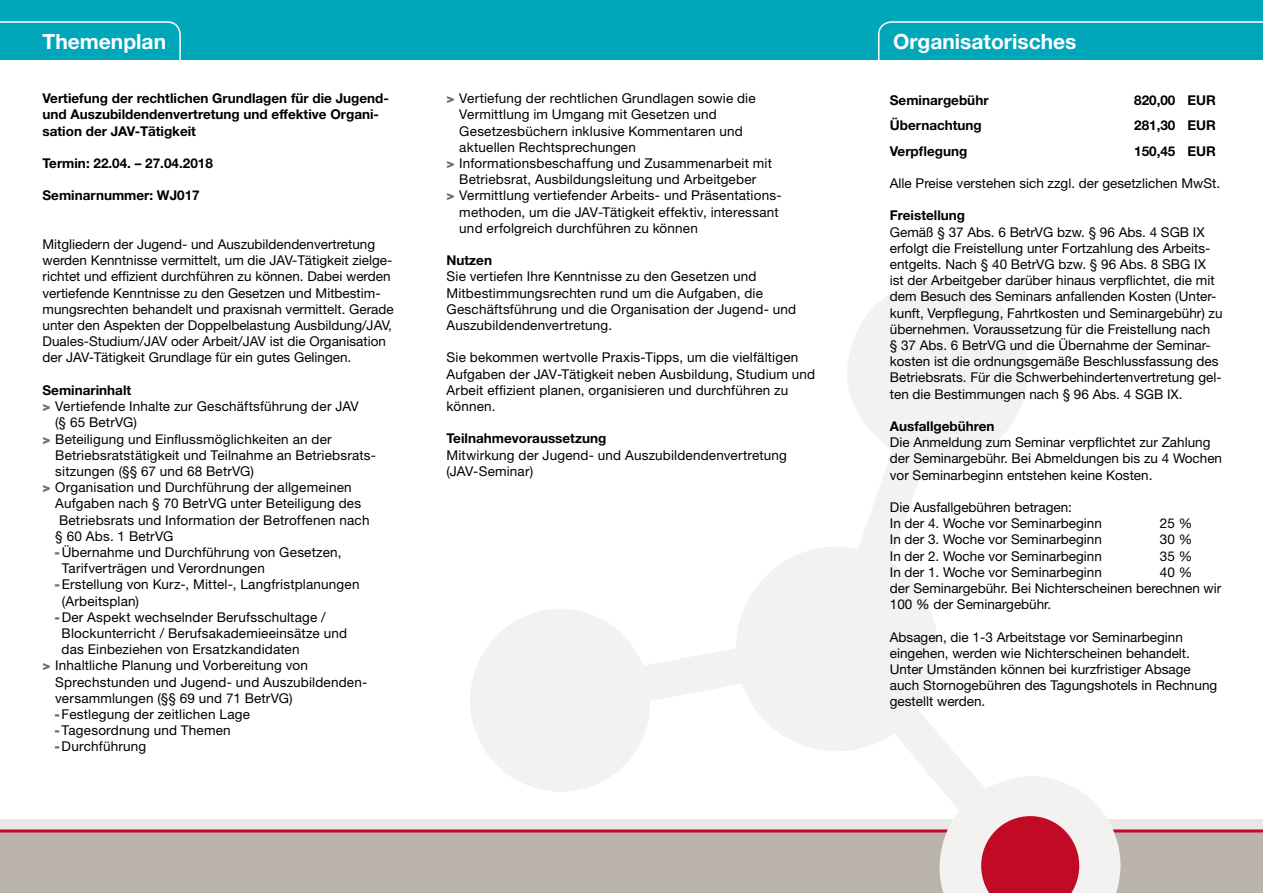
<style>
.page{position:relative;width:1263px;height:893px;background:#fff}
.page>*{position:absolute;margin:0;border:0;box-sizing:border-box;transform-origin:0 0}
.t1{font:700 21px "Helvetica Neue LT Std";color:#fff}
.t2{font:13.5px/16.2px "Helvetica Neue LT Std";color:#000}
.t3{font:700 13.5px/16.2px "Helvetica Neue LT Std";color:#000}
.s1{font-weight:900;color:#706f6f}
</style>
<div class="page">
<div style="left:0;top:0;width:1263px;height:60px;background:#00a6ba"></div>
<svg style="left:0;top:21px;width:181px;height:39px"></svg>
<svg style="left:878px;top:21px;width:385px;height:39px"></svg>
<div style="left:0;top:825px;width:1263px;height:68px;background:#bab4ad"></div>
<div style="left:0;top:819px;width:1263px;height:11px;background:#eae8e6"></div>
<hr style="left:0;top:829px;width:1263px;height:3px;background:#c10a25">
<svg style="left:467px;top:280px;width:656px;height:613px"></svg>
<svg style="left:722px;top:533px;width:229px;height:232px;fill:#f4f2f1"></svg>
<svg style="left:981px;top:816px;width:98px;height:77px;background:#c92e45"></svg>
<h1 class="t1" style="left:43px;top:29px;width:125px">Themenplan</h1>
<h1 class="t1" style="left:893px;top:29px;width:185px">Organisatorisches</h1>
<p class="t3" style="left:43px;top:90px;width:348px">Vertiefung der rechtlichen Grundlagen für die Jugend&shy;und Auszubildendenvertretung und effektive Organi&shy;sation der JAV-Tätigkeit</p>
<p class="t3" style="left:43px;top:155px;width:172px">Termin: 22.04. – 27.04.2018</p>
<p class="t3" style="left:43px;top:187px;width:159px">Seminarnummer: WJ017</p>
<p class="t2" style="left:43px;top:236px;width:353px">Mitgliedern der Jugend- und Auszubildendenvertretung werden Kenntnisse vermittelt, um die JAV-Tätigkeit zielge&shy;richtet und effizient durchführen zu können. Dabei werden vertiefende Kenntnisse zu den Gesetzen und Mitbestim&shy;mungsrechten behandelt und praxisnah vermittelt. Gerade unter den Aspekten der Doppelbelastung Ausbildung/JAV, Duales-Studium/JAV oder Arbeit/JAV ist die Organisation der JAV-Tätigkeit Grundlage für ein gutes Gelingen.</p>
<p class="t3" style="left:43px;top:382px;width:90px">Seminarinhalt</p>
<p class="t2" style="left:43px;top:398px;width:318px"><span class="s1">&gt;</span> Vertiefende Inhalte zur Geschäftsführung der JAV</p>
<p class="t2" style="left:55px;top:414px;width:83px">(§ 65 BetrVG)</p>
<p class="t2" style="left:43px;top:430px;width:291px"><span class="s1">&gt;</span> Beteiligung und Einflussmöglichkeiten an der</p>
<p class="t2" style="left:55px;top:447px;width:322px">Betriebsratstätigkeit und Teilnahme an Betriebsrats-</p>
<p class="t2" style="left:55px;top:463px;width:200px">sitzungen (§§ 67 und 68 BetrVG)</p>
<p class="t2" style="left:43px;top:479px;width:311px"><span class="s1">&gt;</span> Organisation und Durchführung der allgemeinen</p>
<p class="t2" style="left:55px;top:495px;width:307px">Aufgaben nach § 70 BetrVG unter Beteiligung des</p>
<p class="t2" style="left:59px;top:511px;width:312px">Betriebsrats und Information der Betroffenen nach</p>
<p class="t2" style="left:55px;top:528px;width:120px">§ 60 Abs. 1 BetrVG</p>
<p class="t2" style="left:54px;top:544px;width:289px"><span class="s1">-</span>Übernahme und Durchführung von Gesetzen,</p>
<p class="t2" style="left:62px;top:560px;width:205px">Tarifverträgen und Verordnungen</p>
<p class="t2" style="left:54px;top:576px;width:307px"><span class="s1">-</span>Erstellung von Kurz-, Mittel-, Langfristplanungen</p>
<p class="t2" style="left:62px;top:592px;width:79px">(Arbeitsplan)</p>
<p class="t2" style="left:54px;top:609px;width:273px"><span class="s1">-</span>Der Aspekt wechselnder Berufsschultage /</p>
<p class="t2" style="left:62px;top:625px;width:287px">Blockunterricht / Berufsakademieeinsätze und</p>
<p class="t2" style="left:62px;top:641px;width:239px">das Einbeziehen von Ersatzkandidaten</p>
<p class="t2" style="left:43px;top:657px;width:267px"><span class="s1">&gt;</span> Inhaltliche Planung und Vorbereitung von</p>
<p class="t2" style="left:55px;top:673px;width:314px">Sprechstunden und Jugend- und Auszubildenden-</p>
<p class="t2" style="left:55px;top:690px;width:239px">versammlungen (§§ 69 und 71 BetrVG)</p>
<p class="t2" style="left:54px;top:706px;width:197px"><span class="s1">-</span>Festlegung der zeitlichen Lage</p>
<p class="t2" style="left:54px;top:722px;width:178px"><span class="s1">-</span>Tagesordnung und Themen</p>
<p class="t2" style="left:54px;top:738px;width:93px"><span class="s1">-</span>Durchführung</p>
<p class="t2" style="left:446px;top:90px;width:311px"><span class="s1">&gt;</span> Vertiefung der rechtlichen Grundlagen sowie die</p>
<p class="t2" style="left:459px;top:106px;width:259px">Vermittlung im Umgang mit Gesetzen und</p>
<p class="t2" style="left:459px;top:123px;width:285px">Gesetzesbüchern inklusive Kommentaren und</p>
<p class="t2" style="left:459px;top:139px;width:178px">aktuellen Rechtsprechungen</p>
<p class="t2" style="left:446px;top:155px;width:327px"><span class="s1">&gt;</span> Informationsbeschaffung und Zusammenarbeit mit</p>
<p class="t2" style="left:459px;top:171px;width:299px">Betriebsrat, Ausbildungsleitung und Arbeitgeber</p>
<p class="t2" style="left:446px;top:187px;width:337px"><span class="s1">&gt;</span> Vermittlung vertiefender Arbeits- und Präsentations-</p>
<p class="t2" style="left:459px;top:204px;width:321px">methoden, um die JAV-Tätigkeit effektiv, interessant</p>
<p class="t2" style="left:459px;top:220px;width:240px">und erfolgreich durchführen zu können</p>
<p class="t3" style="left:446px;top:252px;width:47px">Nutzen</p>
<p class="t2" style="left:446px;top:268px;width:351px">Sie vertiefen Ihre Kenntnisse zu den Gesetzen und Mitbestimmungsrechten rund um die Aufgaben, die Geschäftsführung und die Organisation der Jugend- und Auszubildendenvertretung.</p>
<p class="t2" style="left:446px;top:349px;width:370px">Sie bekommen wertvolle Praxis-Tipps, um die vielfältigen Aufgaben der JAV-Tätigkeit neben Ausbildung, Studium und Arbeit effizient planen, organisieren und durchführen zu können.</p>
<p class="t3" style="left:446px;top:430px;width:161px">Teilnahmevoraussetzung</p>
<p class="t2" style="left:446px;top:447px;width:342px">Mitwirkung der Jugend- und Auszubildendenvertretung (JAV-Seminar)</p>
<p class="t3" style="left:890px;top:91px;width:100px">Seminargebühr</p>
<p class="t3" style="left:1134px;top:91px;width:83px">820,00 EUR</p>
<p class="t3" style="left:890px;top:117px;width:94px">Übernachtung</p>
<p class="t3" style="left:1134px;top:117px;width:83px">281,30 EUR</p>
<p class="t3" style="left:890px;top:142px;width:79px">Verpflegung</p>
<p class="t3" style="left:1134px;top:142px;width:83px">150,45 EUR</p>
<p class="t2" style="left:890px;top:175px;width:332px">Alle Preise verstehen sich zzgl. der gesetzlichen MwSt.</p>
<p class="t3" style="left:890px;top:207px;width:77px">Freistellung</p>
<p class="t2" style="left:890px;top:224px;width:334px">Gemäß § 37 Abs. 6 BetrVG bzw. § 96 Abs. 4 SGB IX erfolgt die Freistellung unter Fortzahlung des Arbeits&shy;entgelts. Nach § 40 BetrVG bzw. § 96 Abs. 8 SBG IX ist der Arbeitgeber darüber hinaus verpflichtet, die mit dem Besuch des Seminars anfallenden Kosten (Unter&shy;kunft, Verpflegung, Fahrtkosten und Seminargebühr) zu übernehmen. Voraussetzung für die Freistellung nach<br>§ 37 Abs. 6 BetrVG und die Übernahme der Seminar&shy;kosten ist die ordnungsgemäße Beschlussfassung des Betriebsrats. Für die Schwerbehindertenvertretung gel&shy;ten die Bestimmungen nach § 96 Abs. 4 SGB IX.</p>
<p class="t3" style="left:890px;top:418px;width:106px">Ausfallgebühren</p>
<p class="t2" style="left:890px;top:434px;width:334px">Die Anmeldung zum Seminar verpflichtet zur Zahlung der Seminargebühr. Bei Abmeldungen bis zu 4 Wochen vor Seminarbeginn entstehen keine Kosten.</p>
<p class="t2" style="left:890px;top:499px;width:214px">Die Ausfallgebühren betragen:<br>In der 4. Woche vor Seminarbeginn</p>
<p class="t2" style="left:1160px;top:515px;width:34px">25 %</p>
<p class="t2" style="left:890px;top:531px;width:214px">In der 3. Woche vor Seminarbeginn</p>
<p class="t2" style="left:1160px;top:531px;width:34px">30 %</p>
<p class="t2" style="left:890px;top:548px;width:214px">In der 2. Woche vor Seminarbeginn</p>
<p class="t2" style="left:1160px;top:548px;width:34px">35 %</p>
<p class="t2" style="left:890px;top:564px;width:214px">In der 1. Woche vor Seminarbeginn</p>
<p class="t2" style="left:890px;top:564px;width:333px;text-indent:270px">40 %<br>der Seminargebühr. Bei Nichterscheinen berechnen wir<br>100 % der Seminargebühr.</p>
<p class="t2" style="left:890px;top:629px;width:329px">Absagen, die 1-3 Arbeitstage vor Seminarbeginn eingehen, werden wie Nichterscheinen behandelt.<br>Unter Umständen können bei kurzfristiger Absage auch Stornogebühren des Tagungshotels in Rechnung gestellt werden.</p>
</div>
